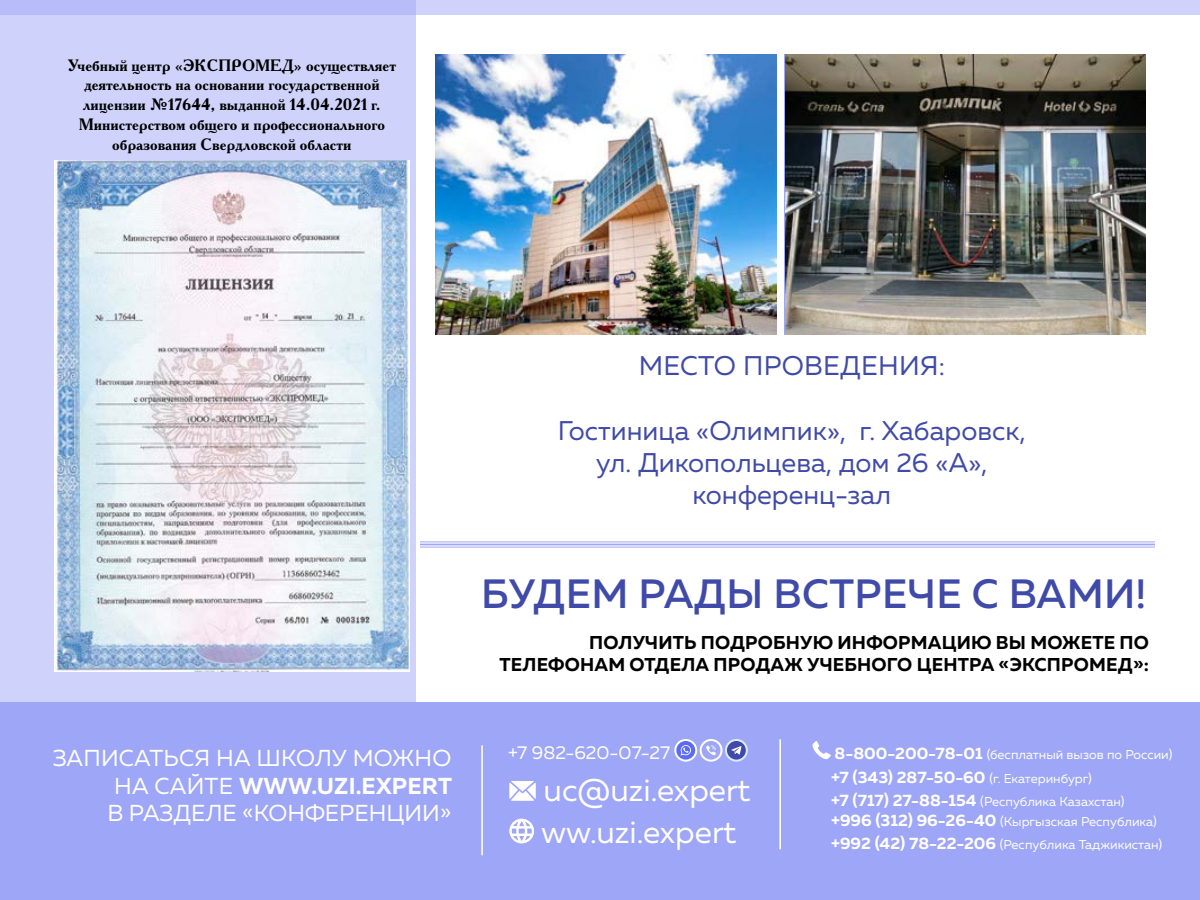
<style>
.page{position:relative;width:1200px;height:900px;background:#fff}
.page>*{position:absolute;margin:0;border:0;box-sizing:border-box;transform-origin:0 0}
.t1{font:500 40.8px "Muller";letter-spacing:.01em;color:#404aa8}
.t2{font:31.35px/42.6px "Muller";color:#fff}
.t3{font:27px/32.4px "Muller";color:#404aa8;text-align:center}
.t4{font:23.1px/27.6px "Muller";color:#fff;text-align:justify}
.t5{font:700 18.6px/22.4px "Muller";letter-spacing:.01em;color:#000;text-align:right}
.t6{font:18.6px "Muller";color:#fff}
.t7{font:700 16.5px/19.8px "Academy C";color:#000;text-align:center}
.t8{font:700 16.5px "Muller";color:#fff}
.t9{font:12.75px/19.8px "Muller";color:#fff}
.s1{font-weight:700}
.s2{font-weight:700;font-size:16.5px}
.s3{font-weight:400;font-size:12.75px}
</style>
<div class="page">
<div style="left:0;top:0;width:415px;height:708px;background:#cfd3fb"></div>
<svg style="left:0;top:0;width:1200px;height:15px;background:#c6cbfa"></svg>
<div style="left:0;top:702px;width:1200px;height:198px;background:#9ea6f7"></div>
<svg style="left:813px;top:741px;width:18px;height:18px"></svg>
<hr style="left:779px;top:739px;width:2px;height:110px;background:#fff">
<hr style="left:481px;top:745px;width:2px;height:110px;background:#fff">
<svg style="left:509px;top:781px;width:27px;height:20px"></svg>
<svg style="left:509px;top:819px;width:25px;height:24px"></svg>
<svg style="left:700px;top:739px;width:23px;height:23px"></svg>
<div style="left:702px;top:741px;width:18px;height:19px;background:#9ea6f7;border-radius:50%"></div>
<svg style="left:706px;top:745px;width:10px;height:10px"></svg>
<svg style="left:674px;top:739px;width:23px;height:23px"></svg>
<svg style="left:676px;top:741px;width:19px;height:19px"></svg>
<svg style="left:681px;top:745px;width:10px;height:11px"></svg>
<svg style="left:725px;top:739px;width:23px;height:23px"></svg>
<div style="left:727px;top:741px;width:19px;height:19px;background:#404aa8;border-radius:50%"></div>
<svg style="left:731px;top:746px;width:10px;height:9px"></svg>
<img style="left:785px;top:54px;width:361px;height:280px">
<img style="left:54px;top:160px;width:356px;height:511px">
<img style="left:435px;top:54px;width:341px;height:280px">
<hr style="left:420px;top:541px;width:735px;height:1px;background:#9ea6f7">
<hr style="left:420px;top:544px;width:735px;height:1px;background:#9ea6f7">
<hr style="left:420px;top:547px;width:735px;height:1px;background:#9ea6f7">
<p class="t7" style="left:68px;top:54px;width:330px">Учебный центр «ЭКСПРОМЕД» осуществляет деятельность на основании государственной лицензии №17644, выданной 14.04.2021 г.<br>Министерством общего и профессионального образования Свердловской области</p>
<h3 class="t4" style="left:108px;top:744px;width:346px;text-indent:-55px">ЗАПИСАТЬСЯ НА ШКОЛУ МОЖНО НА САЙТЕ <span class="s1">WWW.UZI.EXPERT </span>В РАЗДЕЛЕ «КОНФЕРЕНЦИИ»</h3>
<h3 class="t3" style="left:639px;top:349px;width:308px">МЕСТО ПРОВЕДЕНИЯ:</h3>
<h3 class="t3" style="left:558px;top:414px;width:469px">Гостиница «Олимпик», г. Хабаровск, ул. Дикопольцева, дом 26 «А», конференц-зал</h3>
<h1 class="t1" style="left:481px;top:568px;width:666px">БУДЕМ РАДЫ ВСТРЕЧЕ С ВАМИ!</h1>
<p class="t5" style="left:500px;top:631px;width:651px">ПОЛУЧИТЬ ПОДРОБНУЮ ИНФОРМАЦИЮ ВЫ МОЖЕТЕ ПО<br>ТЕЛЕФОНАМ ОТДЕЛА ПРОДАЖ УЧЕБНОГО ЦЕНТРА «ЭКСПРОМЕД»:</p>
<p class="t6" style="left:508px;top:741px;width:163px">+7 982-620-07-27</p>
<h2 class="t2" style="left:541px;top:768px;width:211px">uc@uzi.expert ww.uzi.expert</h2>
<p class="t9" style="left:835px;top:745px;width:339px"><span class="s2">8-800-200-78-01</span> (бесплатный вызов по России)</p>
<p class="t8" style="left:831px;top:767px;width:262px">+7 (343) 287-50-60 <span class="s3">(г. Екатеринбург)</span></p>
<p class="t9" style="left:831px;top:792px;width:327px"><span class="s2">+7 (717) 27-88-154</span> (Республика Казахстан) <span class="s2">+996 (312) 96-26-40</span> (Кыргызская Республика)</p>
<p class="t9" style="left:831px;top:835px;width:333px"><span class="s2">+992 (42) 78-22-206</span> (Республика Таджикистан)</p>
</div>
